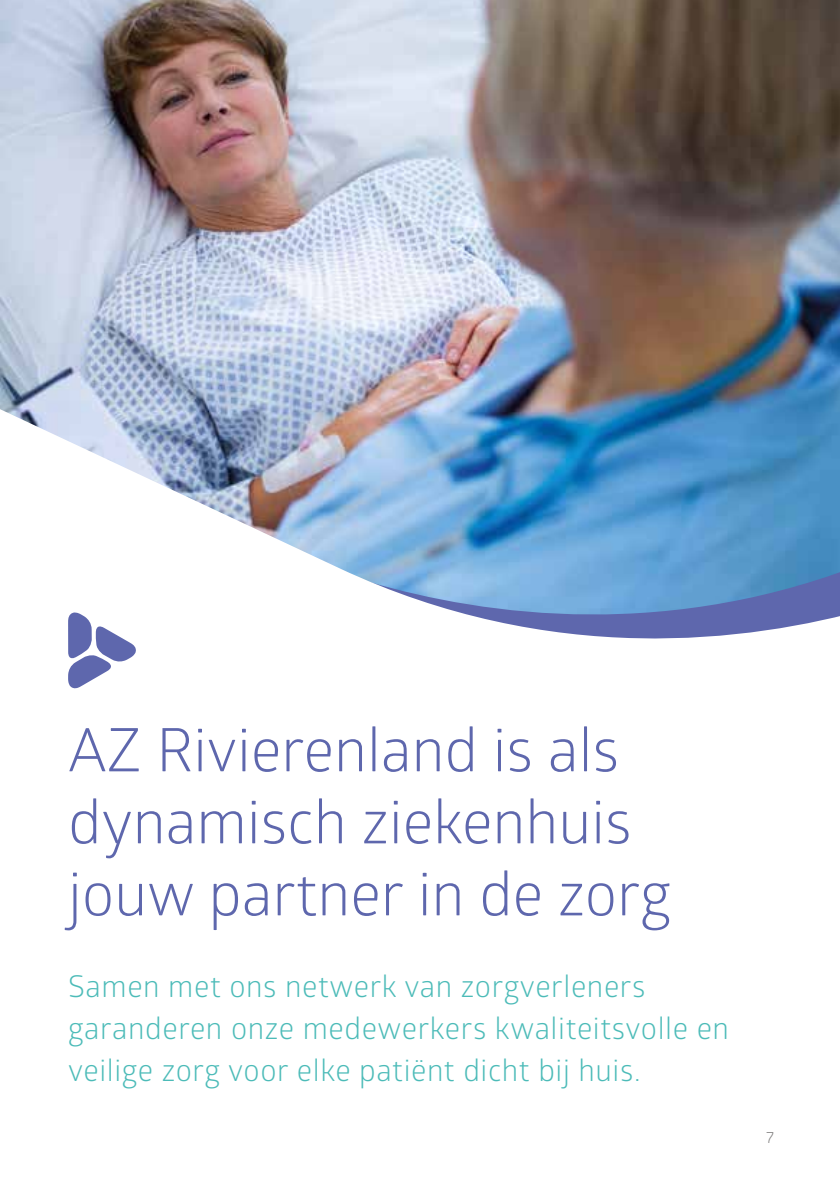
<style>
.page{position:relative;width:840px;height:1191px;background:#fff}
.page>*{position:absolute;margin:0;border:0;box-sizing:border-box;transform-origin:0 0}
.t1{font:60px/72px "Glober";color:#5e67ad}
.t2{font:30px/42px "Glober";letter-spacing:.02em;color:#4cbbb8}
.t3{font:16px "Glober";color:#7c7b7b}
</style>
<div class="page">
<img style="left:0;top:0;width:839px;height:408px">
<img style="left:0;top:408px;width:839px;height:281px">
<svg style="left:68px;top:612px;width:68px;height:76px"></svg>
<h1 class="t1" style="left:68px;top:711px;width:604px">AZ Rivierenland is als dynamisch ziekenhuis jouw partner in de zorg</h1>
<p class="t2" style="left:68px;top:964px;width:662px">Samen met ons netwerk van zorgverleners garanderen onze medewerkers kwaliteitsvolle en veilige zorg voor elke patiënt dicht bij huis.</p>
<p class="t3" style="left:765px;top:1125px;width:9px">7</p>
</div>
